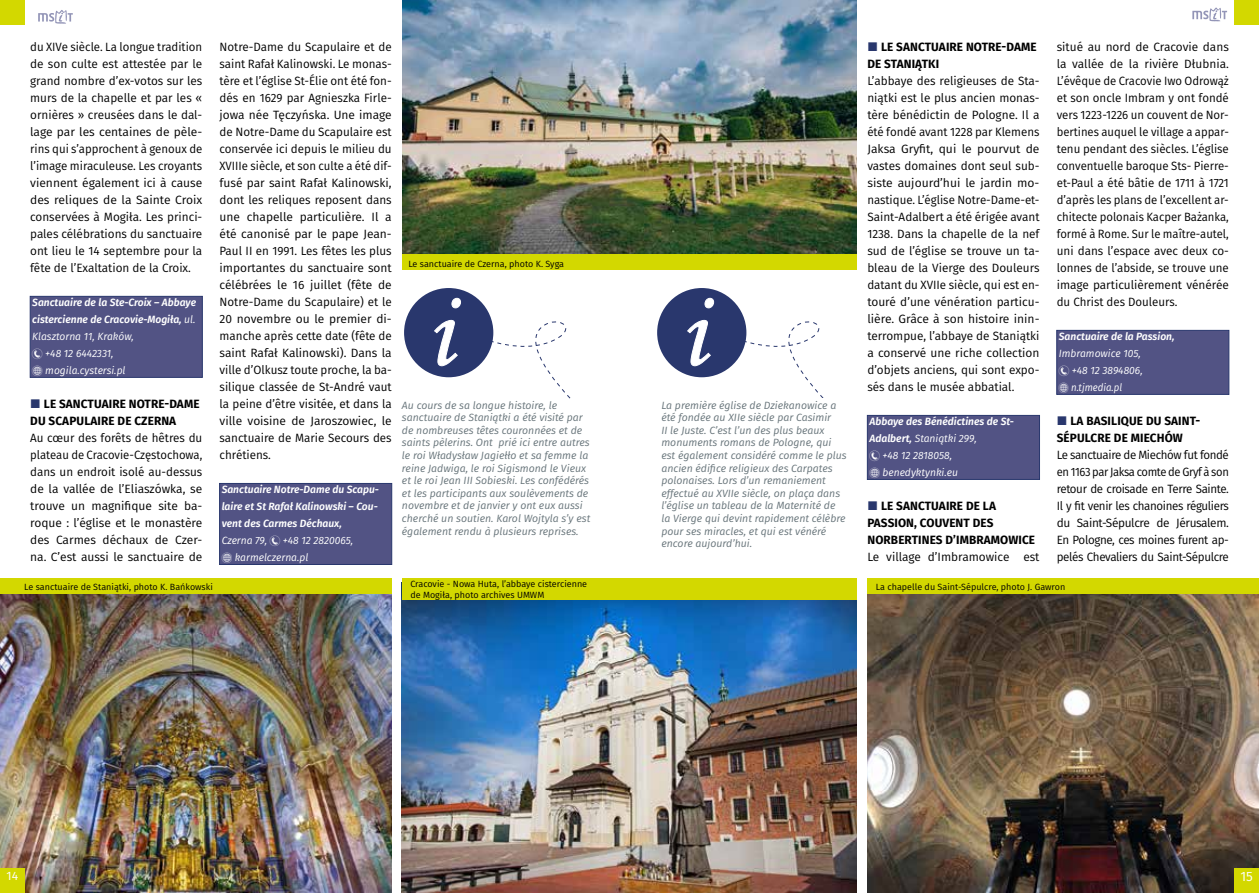
<style>
.page{position:relative;width:1259px;height:893px;background:#fff}
.page>*{position:absolute;margin:0;border:0;box-sizing:border-box;transform-origin:0 0}
.t1{font:13.5px "Fira Sans";color:#fff}
.t2{font:12.15px "Fira Sans";color:#fff}
.t3{font:12px/17px "Fira Sans";color:#000;text-align:justify}
.t4{font:12px/17px "Fira Sans";color:#000;text-align:justify;scale:.96 1}
.t5{font:700 12px/17px "Fira Sans";letter-spacing:.01em;color:#000}
.t6{font:italic 10.5px/12.6px "Fira Sans";color:#67747a}
.t7{font:italic 600 10.5px/17px "Fira Sans";color:#fff}
.t8{font:italic 10.5px/17px "Fira Sans";color:#fff}
.t9{font:9px "Fira Sans";color:#000}
.s1{font-weight:400}
.s2{font-family:"znaczkimapy";font-weight:400;font-style:normal}
.s3{font-weight:600}
.s4{font-family:"znaczkimapy";font-style:normal}
</style>
<div class="page">
<img style="left:867px;top:593px;width:392px;height:300px">
<img style="left:402px;top:599px;width:454px;height:294px">
<img style="left:0;top:593px;width:391px;height:300px">
<img style="left:402px;top:0;width:454px;height:255px">
<div style="left:1234px;top:0;width:25px;height:25px;background:#d3d800"></div>
<div style="left:1234px;top:868px;width:25px;height:25px;background:#d3d800"></div>
<div style="left:0;top:868px;width:25px;height:25px;background:#d3d800"></div>
<div style="left:0;top:0;width:25px;height:25px;background:#d3d800"></div>
<svg style="left:1192px;top:7px;width:35px;height:14px"></svg>
<svg style="left:38px;top:10px;width:35px;height:14px"></svg>
<svg style="left:469px;top:319px;width:102px;height:80px"></svg>
<svg style="left:722px;top:319px;width:102px;height:79px"></svg>
<div style="left:404px;top:288px;width:89px;height:89px;background:#29376d;border-radius:50%"></div>
<svg style="left:434px;top:297px;width:27px;height:70px"></svg>
<div style="left:657px;top:288px;width:89px;height:89px;background:#29376d;border-radius:50%"></div>
<svg style="left:687px;top:297px;width:27px;height:70px"></svg>
<div style="left:867px;top:578px;width:392px;height:15px;background:#d3d800"></div>
<div style="left:402px;top:578px;width:454px;height:21px;background:#d3d800"></div>
<div style="left:0;top:578px;width:392px;height:15px;background:#d3d800"></div>
<div style="left:402px;top:255px;width:454px;height:15px;background:#d3d800"></div>
<div style="left:867px;top:415px;width:173px;height:65px;background:#525384;border:1px solid #29376d"></div>
<div style="left:1056px;top:330px;width:173px;height:65px;background:#525384;border:1px solid #29376d"></div>
<div style="left:30px;top:296px;width:173px;height:82px;background:#525384;border:1px solid #29376d"></div>
<div style="left:219px;top:483px;width:173px;height:82px;background:#525384;border:1px solid #29376d"></div>
<p class="t4" style="left:30px;top:38px;width:181px">du XIVe siècle. La longue tradition de son culte est attestée par le grand nombre d’ex-votos sur les murs de la chapelle et par les « ornières » creusées dans le dal&shy;lage par les centaines de pèle&shy;rins qui s’approchent à genoux de l’image miraculeuse. Les croyants viennent également ici à cause des reliques de la Sainte Croix conservées à Mogiła. Les princi&shy;pales célébrations du sanctuaire ont lieu le 14 septembre pour la fête de l’Exaltation de la Croix.</p>
<p class="t7" style="left:32px;top:293px;width:165px">Sanctuaire de la Ste-Croix – Abbaye cistercienne de Cracovie-Mogiła, <span class="s1">ul.<br>Klasztorna 11, Kraków,<br></span><span class="s2">B</span> <span class="s1">+48 12 6442331,<br></span><span class="s2">C</span> <span class="s1">mogila.cystersi.pl</span></p>
<p class="t5" style="left:30px;top:395px;width:171px;text-indent:14px">LE SANCTUAIRE NOTRE-DAME<br>DU SCAPULAIRE DE CZERNA</p>
<p class="t3" style="left:30px;top:429px;width:174px">Au cœur des forêts de hêtres du plateau de Cracovie-Częstochowa, dans un endroit isolé au-dessus de la vallée de l’Eliaszówka, se trouve un magnifique site ba&shy;roque : l’église et le monastère des Carmes déchaux de Czer&shy;na. C’est aussi le sanctuaire de</p>
<p class="t3" style="left:220px;top:38px;width:174px">Notre-Dame du Scapulaire et de saint Rafał Kalinowski. Le monas&shy;tère et l’église St-Élie ont été fon&shy;dés en 1629 par Agnieszka Firle&shy;jowa née Tęczyńska. Une image de Notre-Dame du Scapulaire est conservée ici depuis le milieu du XVIIIe siècle, et son culte a été dif&shy;fusé par saint Rafał Kalinowski, dont les reliques reposent dans une chapelle particulière. Il a été canonisé par le pape Jean-Paul II en 1991. Les fêtes les plus importantes du sanctuaire sont célébrées le 16 juillet (fête de Notre-Dame du Scapulaire) et le 20 novembre ou le premier di&shy;manche après cette date (fête de saint Rafał Kalinowski). Dans la ville d’Olkusz toute proche, la ba&shy;silique classée de St-André vaut la peine d’être visitée, et dans la ville voisine de Jaroszowiec, le sanctuaire de Marie Secours des chrétiens.</p>
<p class="t7" style="left:222px;top:480px;width:159px">Sanctuaire Notre-Dame du Scapu&shy;laire et St Rafał Kalinowski – Cou&shy;vent des Carmes Déchaux,<br><span class="s1">Czerna 79,</span> <span class="s2">B</span> <span class="s1">+48 12 2820065,<br></span><span class="s2">C</span> <span class="s1">karmelczerna.pl</span></p>
<p class="t9" style="left:24px;top:580px;width:190px">Le sanctuaire de Staniątki, photo K. Bańkowski</p>
<p class="t9" style="left:408px;top:257px;width:157px">Le sanctuaire de Czerna, photo K. Syga</p>
<p class="t6" style="left:402px;top:398px;width:190px">Au cours de sa longue histoire, le sanctuaire de Staniątki a été visité par de nombreuses têtes couronnées et de saints pèlerins. Ont prié ici entre autres le roi Władysław Jagiełło et sa femme la reine Jadwiga, le roi Sigismond le Vieux et le roi Jean III Sobieski. Les confédérés et les participants aux soulèvements de novembre et de janvier y ont eux aussi cherché un soutien. Karol Wojtyla s’y est également rendu à plusieurs reprises.</p>
<p class="t6" style="left:661px;top:398px;width:187px">La première église de Dziekanowice a été fondée au XIIe siècle par Casimir<br>II le Juste. C’est l’un des plus beaux monuments romans de Pologne, qui est également considéré comme le plus ancien édifice religieux des Carpates polonaises. Lors d’un remaniement effectué au XVIIe siècle, on plaça dans l’église un tableau de la Maternité de la Vierge qui devint rapidement célèbre pour ses miracles, et qui est vénéré encore aujourd’hui.</p>
<p class="t5" style="left:867px;top:38px;width:171px;text-indent:14px">LE SANCTUAIRE NOTRE-DAME<br>DE STANIĄTKI</p>
<p class="t3" style="left:867px;top:72px;width:174px">L’abbaye des religieuses de Sta&shy;niątki est le plus ancien monas&shy;tère bénédictin de Pologne. Il a été fondé avant 1228 par Klemens Jaksa Gryfit, qui le pourvut de vastes domaines dont seul sub&shy;siste aujourd’hui le jardin mo&shy;nastique. L’église Notre-Dame-et-Saint-Adalbert a été érigée avant 1238. Dans la chapelle de la nef sud de l’église se trouve un ta&shy;bleau de la Vierge des Douleurs datant du XVIIe siècle, qui est en&shy;touré d’une vénération particu&shy;lière. Grâce à son histoire inin&shy;terrompue, l’abbaye de Staniątki a conservé une riche collection d’objets anciens, qui sont expo&shy;sés dans le musée abbatial.</p>
<p class="t8" style="left:869px;top:413px;width:146px"><span class="s3">Abbaye des Bénédictines de St-<br>Adalbert,</span> Staniątki 299,<br><span class="s4">B</span> +48 12 2818058,<br><span class="s4">C</span> benedyktynki.eu</p>
<p class="t5" style="left:867px;top:497px;width:169px;text-indent:14px">LE SANCTUAIRE DE LA<br>PASSION, COUVENT DES<br>NORBERTINES D’IMBRAMOWICE</p>
<p class="t3" style="left:867px;top:548px;width:174px">Le village d’Imbramowice est</p>
<p class="t3" style="left:1056px;top:38px;width:174px">situé au nord de Cracovie dans la vallée de la rivière Dłubnia.<br>L’évêque de Cracovie Iwo Odrowąż et son oncle Imbram y ont fondé vers 1223-1226 un couvent de Nor&shy;bertines auquel le village a appar&shy;tenu pendant des siècles. L’église conventuelle baroque Sts- Pierre&shy;et-Paul a été bâtie de 1711 à 1721 d’après les plans de l’excellent ar&shy;chitecte polonais Kacper Bażanka, formé à Rome. Sur le maître-autel, uni dans l’espace avec deux co&shy;lonnes de l’abside, se trouve une image particulièrement vénérée du Christ des Douleurs.</p>
<p class="t7" style="left:1059px;top:327px;width:117px">Sanctuaire de la Passion,</p>
<p class="t8" style="left:1059px;top:345px;width:85px">Imbramowice 105,<br><span class="s4">B</span> +48 12 3894806,<br><span class="s4">C</span> n.tjmedia.pl</p>
<p class="t5" style="left:1056px;top:412px;width:145px;text-indent:14px">LA BASILIQUE DU SAINT-<br>SÉPULCRE DE MIECHÓW</p>
<p class="t4" style="left:1056px;top:446px;width:181px">Le sanctuaire de Miechów fut fondé en 1163 par Jaksa comte de Gryf à son retour de croisade en Terre Sainte.<br>Il y fit venir les chanoines réguliers du Saint-Sépulcre de Jérusalem.<br>En Pologne, ces moines furent ap&shy;pelés Chevaliers du Saint-Sépulcre</p>
<p class="t9" style="left:410px;top:578px;width:178px">Cracovie - Nowa Huta, l’abbaye cistercienne</p>
<p class="t9" style="left:876px;top:580px;width:191px">La chapelle du Saint-Sépulcre, photo J. Gawron</p>
<p class="t9" style="left:410px;top:588px;width:135px">de Mogiła, photo archives UMWM</p>
<p class="t2" style="left:7px;top:866px;width:13px">14</p>
<p class="t1" style="left:1240px;top:866px;width:14px">15</p>
</div>
